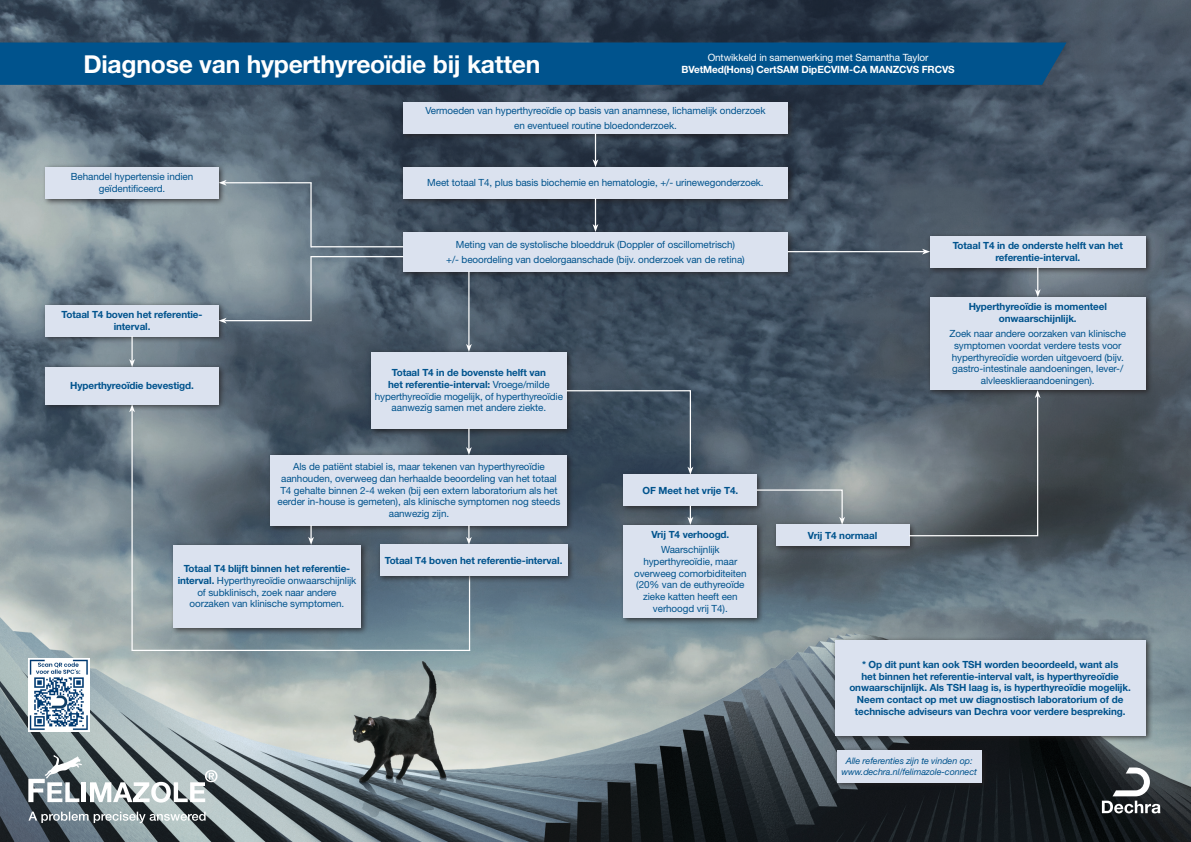
<style>
.page{position:relative;width:1191px;height:842px;background:#fff}
.page>*{position:absolute;margin:0;border:0;box-sizing:border-box;transform-origin:0 0}
.Header_White{font:700 24.7px "Helvetica Neue LT Std";letter-spacing:-.01em;color:#fff}
.Header_White-2{font:700 10px/12px "Helvetica Neue LT Std";letter-spacing:-.01em;color:#fff;text-align:center}
.Flowchart_Body{font:9.9px/11.7px "Helvetica Neue LT Std";letter-spacing:-.01em;color:#00538d;text-align:center}
.Flowchart_Body-2{font:700 9.9px/11.7px "Helvetica Neue LT Std";letter-spacing:-.01em;color:#00538d;text-align:center}
.Flowchart_Body-3{font:italic 9px "Helvetica Neue LT Std";letter-spacing:-.01em;color:#00538d}
.s1{font-weight:400}
.s2{font-weight:700}
</style>
<div class="page">
<img style="left:0;top:0;width:1191px;height:842px">
<div style="left:400px;top:99px;width:395px;height:42px;background:#231f20;opacity:.75"></div>
<div style="left:403px;top:102px;width:385px;height:31px;background:#dbe2ef"></div>
<div style="left:400px;top:164px;width:395px;height:42px;background:#231f20;opacity:.75"></div>
<div style="left:403px;top:167px;width:385px;height:31px;background:#dbe2ef"></div>
<div style="left:400px;top:229px;width:395px;height:50px;background:#231f20;opacity:.75"></div>
<div style="left:403px;top:232px;width:385px;height:39px;background:#dbe2ef"></div>
<div style="left:42px;top:164px;width:184px;height:42px;background:#231f20;opacity:.75"></div>
<div style="left:46px;top:167px;width:173px;height:31px;background:#dbe2ef"></div>
<div style="left:42px;top:302px;width:184px;height:42px;background:#231f20;opacity:.75"></div>
<div style="left:46px;top:305px;width:173px;height:31px;background:#dbe2ef"></div>
<div style="left:926px;top:233px;width:227px;height:42px;background:#231f20;opacity:.75"></div>
<div style="left:930px;top:236px;width:215px;height:31px;background:#dbe2ef"></div>
<div style="left:620px;top:471px;width:144px;height:42px;background:#231f20;opacity:.75"></div>
<div style="left:624px;top:475px;width:133px;height:31px;background:#dbe2ef"></div>
<div style="left:620px;top:521px;width:144px;height:104px;background:#231f20;opacity:.75"></div>
<div style="left:624px;top:525px;width:133px;height:93px;background:#dbe2ef"></div>
<div style="left:772px;top:521px;width:144px;height:32px;background:#231f20;opacity:.75"></div>
<div style="left:776px;top:525px;width:133px;height:21px;background:#dbe2ef"></div>
<div style="left:368px;top:348px;width:206px;height:88px;background:#231f20;opacity:.75"></div>
<div style="left:371px;top:352px;width:195px;height:76px;background:#dbe2ef"></div>
<div style="left:267px;top:452px;width:307px;height:81px;background:#231f20;opacity:.75"></div>
<div style="left:271px;top:455px;width:296px;height:70px;background:#dbe2ef"></div>
<div style="left:42px;top:364px;width:184px;height:48px;background:#231f20;opacity:.75"></div>
<div style="left:46px;top:367px;width:173px;height:37px;background:#dbe2ef"></div>
<div style="left:170px;top:541px;width:198px;height:94px;background:#231f20;opacity:.75"></div>
<div style="left:173px;top:545px;width:187px;height:83px;background:#dbe2ef"></div>
<div style="left:926px;top:294px;width:227px;height:104px;background:#231f20;opacity:.75"></div>
<div style="left:930px;top:297px;width:215px;height:93px;background:#dbe2ef"></div>
<div style="left:831px;top:637px;width:322px;height:106px;background:#231f20;opacity:.75"></div>
<div style="left:835px;top:640px;width:310px;height:95px;background:#dbe2ef"></div>
<svg style="left:592px;top:133px;width:6px;height:34px"></svg>
<svg style="left:592px;top:198px;width:6px;height:34px"></svg>
<svg style="left:1035px;top:267px;width:5px;height:30px"></svg>
<hr style="left:468px;top:271px;width:1px;height:75px;background:#fff">
<svg style="left:466px;top:344px;width:6px;height:8px"></svg>
<hr style="left:131px;top:410px;width:2px;height:241px;background:#fff">
<svg style="left:129px;top:404px;width:6px;height:8px"></svg>
<svg style="left:466px;top:428px;width:6px;height:27px"></svg>
<hr style="left:131px;top:336px;width:2px;height:25px;background:#fff">
<svg style="left:129px;top:359px;width:6px;height:8px"></svg>
<svg style="left:466px;top:525px;width:6px;height:16px"></svg>
<svg style="left:687px;top:506px;width:6px;height:19px"></svg>
<svg style="left:308px;top:525px;width:6px;height:20px"></svg>
<svg style="left:565px;top:389px;width:128px;height:86px;background:#3d4e5e"></svg>
<svg style="left:755px;top:489px;width:90px;height:36px;background:#7a858d"></svg>
<svg style="left:908px;top:390px;width:132px;height:147px;background:#586168"></svg>
<hr style="left:310px;top:256px;width:2px;height:65px;background:#fff">
<hr style="left:310px;top:183px;width:2px;height:64px;background:#fff">
<hr style="left:469px;top:574px;width:1px;height:77px;background:#fff">
<hr style="left:311px;top:256px;width:92px;height:1px;background:#fff">
<hr style="left:311px;top:246px;width:92px;height:1px;background:#fff">
<hr style="left:132px;top:650px;width:338px;height:1px;background:#fff">
<hr style="left:224px;top:182px;width:88px;height:1px;background:#fff">
<svg style="left:219px;top:180px;width:8px;height:6px"></svg>
<hr style="left:224px;top:320px;width:88px;height:1px;background:#fff">
<svg style="left:219px;top:318px;width:8px;height:6px"></svg>
<hr style="left:788px;top:251px;width:136px;height:1px;background:#fff">
<svg style="left:922px;top:249px;width:8px;height:6px"></svg>
<div style="left:0;top:43px;width:1066px;height:42px;background:#00538d"></div>
<svg style="left:1101px;top:767px;width:59px;height:46px"></svg>
<svg style="left:28px;top:812px;width:178px;height:11px;background:#8b9498"></svg>
<hr style="left:82px;top:782px;width:4px;height:20px;background:#fff">
<svg style="left:90px;top:770px;width:127px;height:32px"></svg>
<svg style="left:28px;top:755px;width:54px;height:47px"></svg>
<div style="left:376px;top:541px;width:198px;height:42px;background:#231f20;opacity:.75"></div>
<div style="left:380px;top:545px;width:187px;height:31px;background:#dbe2ef"></div>
<div style="left:833px;top:747px;width:156px;height:43px;background:#231f20;opacity:.75"></div>
<div style="left:836px;top:750px;width:145px;height:32px;background:#dbe2ef"></div>
<img style="left:28px;top:659px;width:61px;height:73px">
<p class="Header_White" style="left:83px;top:48px;width:458px">Diagnose van hyperthyreoïdie bij katten</p>
<p class="Header_White-2" style="left:681px;top:51px;width:275px"><span class="s1">Ontwikkeld in samenwerking met Samantha Taylor<br></span>BVetMed(Hons) CertSAM DipECVIM-CA MANZCVS FRCVS</p>
<p class="Flowchart_Body" style="left:71px;top:171px;width:124px">Behandel hypertensie indien geïdentificeerd.</p>
<p class="Flowchart_Body-2" style="left:62px;top:309px;width:142px">Totaal T4 boven het referentie&shy;interval.</p>
<p class="Flowchart_Body-2" style="left:70px;top:380px;width:125px">Hyperthyreoïdie bevestigd.</p>
<p class="Flowchart_Body" style="left:425px;top:104px;width:342px">Vermoeden van hyperthyreoïdie op basis van anamnese, lichamelijk onderzoek</p>
<p class="Flowchart_Body" style="left:514px;top:120px;width:164px">en eventueel routine bloedonderzoek.</p>
<p class="Flowchart_Body" style="left:427px;top:177px;width:338px">Meet totaal T4, plus basis biochemie en hematologie, +/- urinewegonderzoek.</p>
<p class="Flowchart_Body" style="left:456px;top:238px;width:281px">Meting van de systolische bloeddruk (Doppler of oscillometrisch)</p>
<p class="Flowchart_Body" style="left:446px;top:253px;width:300px">+/- beoordeling van doelorgaanschade (bijv. onderzoek van de retina)</p>
<p class="Flowchart_Body" style="left:375px;top:367px;width:190px"><span class="s2">Totaal T4 in de bovenste helft van<br>het referentie-interval:</span> Vroege/milde hyperthyreoïdie mogelijk, of hyperthyreoïdie aanwezig samen met andere ziekte.</p>
<p class="Flowchart_Body" style="left:277px;top:461px;width:284px">Als de patiënt stabiel is, maar tekenen van hyperthyreoïdie aanhouden, overweeg dan herhaalde beoordeling van het totaal T4 gehalte binnen 2-4 weken (bij een extern laboratorium als het eerder in-house is gemeten), als klinische symptomen nog steeds aanwezig zijn.</p>
<p class="Flowchart_Body" style="left:178px;top:563px;width:180px"><span class="s2">Totaal T4 blijft binnen het referentie&shy;interval.</span> Hyperthyreoïdie onwaarschijnlijk of subklinisch, zoek naar andere oorzaken van klinische symptomen.</p>
<p class="Flowchart_Body-2" style="left:385px;top:554px;width:179px">Totaal T4 boven het referentie-interval.</p>
<p class="Flowchart_Body-2" style="left:642px;top:484px;width:97px">OF Meet het vrije T4.</p>
<p class="Flowchart_Body-2" style="left:651px;top:528px;width:79px">Vrij T4 verhoogd.</p>
<p class="Flowchart_Body" style="left:634px;top:544px;width:114px">Waarschijnlijk hyperthyreoïdie, maar overweeg comorbiditeiten (20% van de euthyreoïde zieke katten heeft een verhoogd vrij T4).</p>
<p class="Flowchart_Body-2" style="left:952px;top:240px;width:172px">Totaal T4 in de onderste helft van het referentie-interval.</p>
<p class="Flowchart_Body-2" style="left:808px;top:529px;width:71px">Vrij T4 normaal</p>
<p class="Flowchart_Body-2" style="left:968px;top:301px;width:140px">Hyperthyreoïdie is momenteel onwaarschijnlijk.</p>
<p class="Flowchart_Body" style="left:949px;top:328px;width:178px">Zoek naar andere oorzaken van klinische symptomen voordat verdere tests voor hyperthyreoïdie worden uitgevoerd (bijv. gastro-intestinale aandoeningen, lever-/ alvleesklieraandoeningen).</p>
<p class="Flowchart_Body-2" style="left:849px;top:658px;width:283px">* Op dit punt kan ook TSH worden beoordeeld, want als<br>het binnen het referentie-interval valt, is hyperthyreoïdie onwaarschijnlijk. Als TSH laag is, is hyperthyreoïdie mogelijk.<br>Neem contact op met uw diagnostisch laboratorium of de technische adviseurs van Dechra voor verdere bespreking.</p>
<p class="Flowchart_Body-3" style="left:845px;top:755px;width:128px">Alle referenties zijn te vinden op:</p>
<p class="Flowchart_Body-3" style="left:841px;top:767px;width:137px">www.dechra.nl/felimazole-connect</p>
</div>
